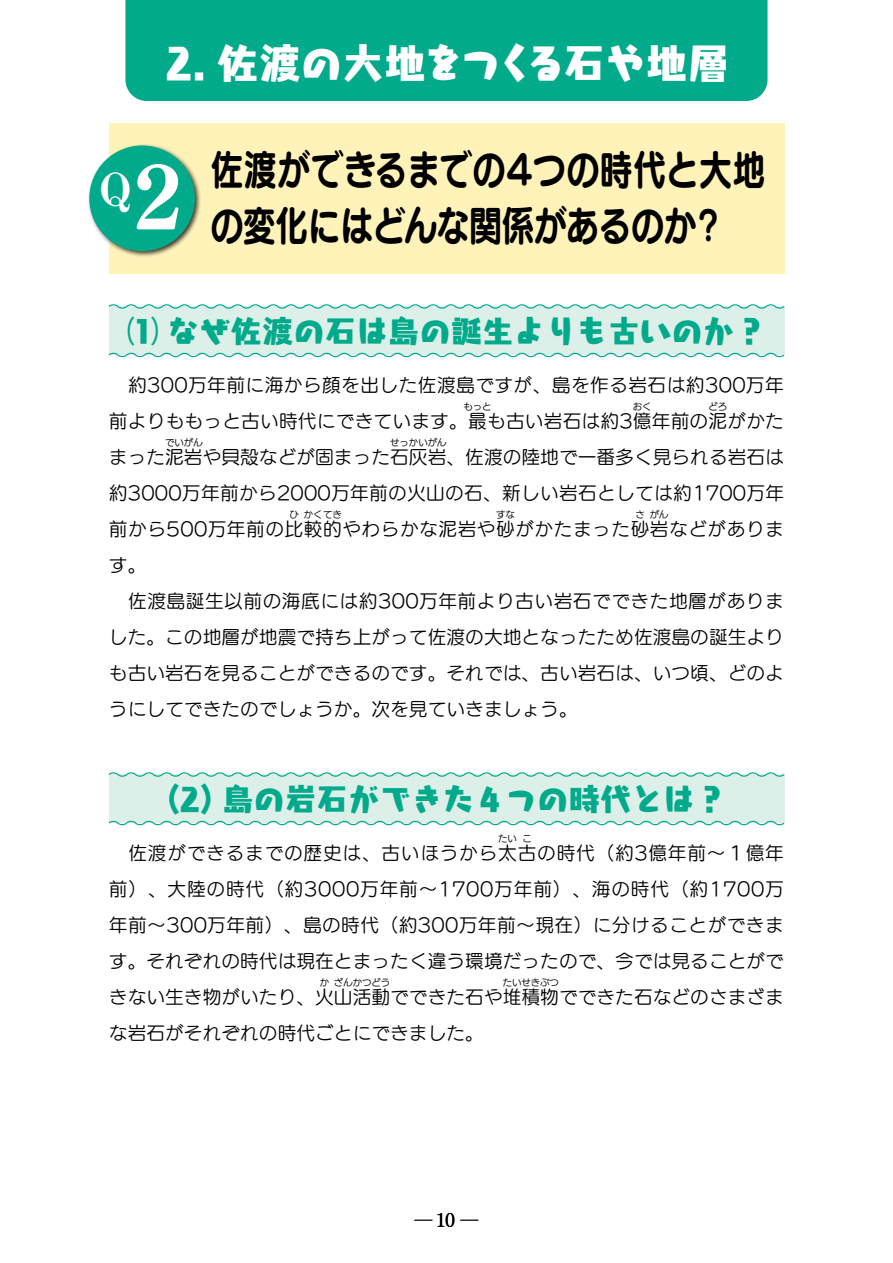
<style>
.page{position:relative;width:893px;height:1263px;background:#fff}
.page>*{position:absolute;margin:0;border:0;box-sizing:border-box;transform-origin:0 0}
.t1{font:45.75px "Midashi Min Pro MA31";color:#fff}
.t2{font:42px "Kurokane Std EB";letter-spacing:-.02em;color:#fff}
.t3{font:40.5px/55.5px "G Maru Go Pro B";color:#000;scale:.8 1}
.t4{font:31.5px "Kurokane Std EB";color:#00aa8b}
.t5{font:18.75px/36px "UD Marugo Small Pr 6 M";letter-spacing:.01em;color:#000}
.t6{font:18.75px "UD Marugo Small Pr 6 M";letter-spacing:.04em;color:#000}
.t7{font:18px "UD Mincho Pr 6 N M";color:#000}
.t8{font:9.3px "UD Marugo Small Pr 6 M";color:#000}
</style>
<div class="page">
<div style="left:125px;top:0;width:642px;height:101px;background:#00aa8b"></div>
<div style="left:109px;top:123px;width:675px;height:150px;background:#fff3ba"></div>
<div style="left:87px;top:143px;width:115px;height:115px;background:#000;opacity:.75"></div>
<div style="left:89px;top:145px;width:106px;height:106px;background:#00aa8b;border-radius:50%"></div>
<div style="left:109px;top:306px;width:675px;height:49px;background:#ddefe9"></div>
<svg style="left:108px;top:351px;width:677px;height:7px"></svg>
<svg style="left:108px;top:304px;width:677px;height:6px"></svg>
<div style="left:109px;top:774px;width:675px;height:49px;background:#ddefe9"></div>
<svg style="left:108px;top:819px;width:677px;height:7px"></svg>
<svg style="left:108px;top:772px;width:677px;height:6px"></svg>
<h2 class="t2" style="left:163px;top:31px;width:568px">⒉ 佐渡の大地をつくる石や地層</h2>
<h3 class="t3" style="left:133px;top:140px;width:792px;text-indent:78px">佐渡ができるまでの４つの時代と大地<br><sup>2</sup> の変化にはどんな関係があるのか？</h3>
<h1 class="t1" style="left:100px;top:154px;width:33px">Q</h1>
<h3 class="t4" style="left:127px;top:307px;width:640px">⑴ なぜ佐渡の石は島の誕生よりも古いのか？</h3>
<p class="t5" style="left:109px;top:367px;width:676px">　約300万年前に海から顔を出した佐渡島ですが、島を作る岩石は約300万年前よりももっと古い時代にできています。最も古い岩石は約3億年前の泥がかた</p>
<p class="t8" style="left:464px;top:402px;width:30px">もっと</p>
<p class="t8" style="left:633px;top:402px;width:20px">おく</p>
<p class="t8" style="left:708px;top:402px;width:20px">どろ</p>
<p class="t5" style="left:109px;top:439px;width:676px">まった泥岩や貝殻などが固まった石灰岩、佐渡の陸地で一番多く見られる岩石は</p>
<p class="t8" style="left:165px;top:438px;width:39px">でいがん</p>
<p class="t8" style="left:390px;top:438px;width:58px">せっかいがん</p>
<p class="t5" style="left:109px;top:475px;width:677px">約3000万年前から2000万年前の火山の石、新しい岩石としては約1700万年前から500万年前の比較的やわらかな泥岩や砂がかたまった砂岩などがありま</p>
<p class="t8" style="left:289px;top:510px;width:11px">ひ</p>
<p class="t8" style="left:304px;top:510px;width:39px">かくてき</p>
<p class="t8" style="left:496px;top:510px;width:20px">すな</p>
<p class="t8" style="left:635px;top:510px;width:11px">さ</p>
<p class="t8" style="left:650px;top:510px;width:20px">がん</p>
<p class="t5" style="left:109px;top:547px;width:676px">す。<br>　佐渡島誕生以前の海底には約300万年前より古い岩石でできた地層がありました。この地層が地震で持ち上がって佐渡の大地となったため佐渡島の誕生よりも古い岩石を見ることができるのです。それでは、古い岩石は、いつ頃、どのようにしてできたのでしょうか。次を見ていきましょう。</p>
<h3 class="t4" style="left:167px;top:775px;width:561px">(2) 島の岩石ができた４つの時代とは？</h3>
<p class="t6" style="left:109px;top:842px;width:676px">　佐渡ができるまでの歴史は、古いほうから太古の時代（約3億年前～１億年</p>
<p class="t8" style="left:498px;top:834px;width:20px">たい</p>
<p class="t8" style="left:522px;top:834px;width:11px">こ</p>
<p class="t5" style="left:109px;top:871px;width:676px;text-align:justify">前）、大陸の時代（約3000万年前～1700万年前）、海の時代（約1700万年前～300万年前）、島の時代（約300万年前～現在）に分けることができます。それぞれの時代は現在とまったく違う環境だったので、今では見ることができない生き物がいたり、火山活動でできた石や堆積物でできた石などのさまざま</p>
<p class="t8" style="left:320px;top:978px;width:11px">か</p>
<p class="t8" style="left:334px;top:978px;width:58px">ざんかつどう</p>
<p class="t8" style="left:503px;top:978px;width:58px">たいせきぶつ</p>
<p class="t5" style="left:109px;top:1015px;width:376px">な岩石がそれぞれの時代ごとにできました。</p>
<p class="t7" style="left:415px;top:1205px;width:65px">─10─</p>
</div>
